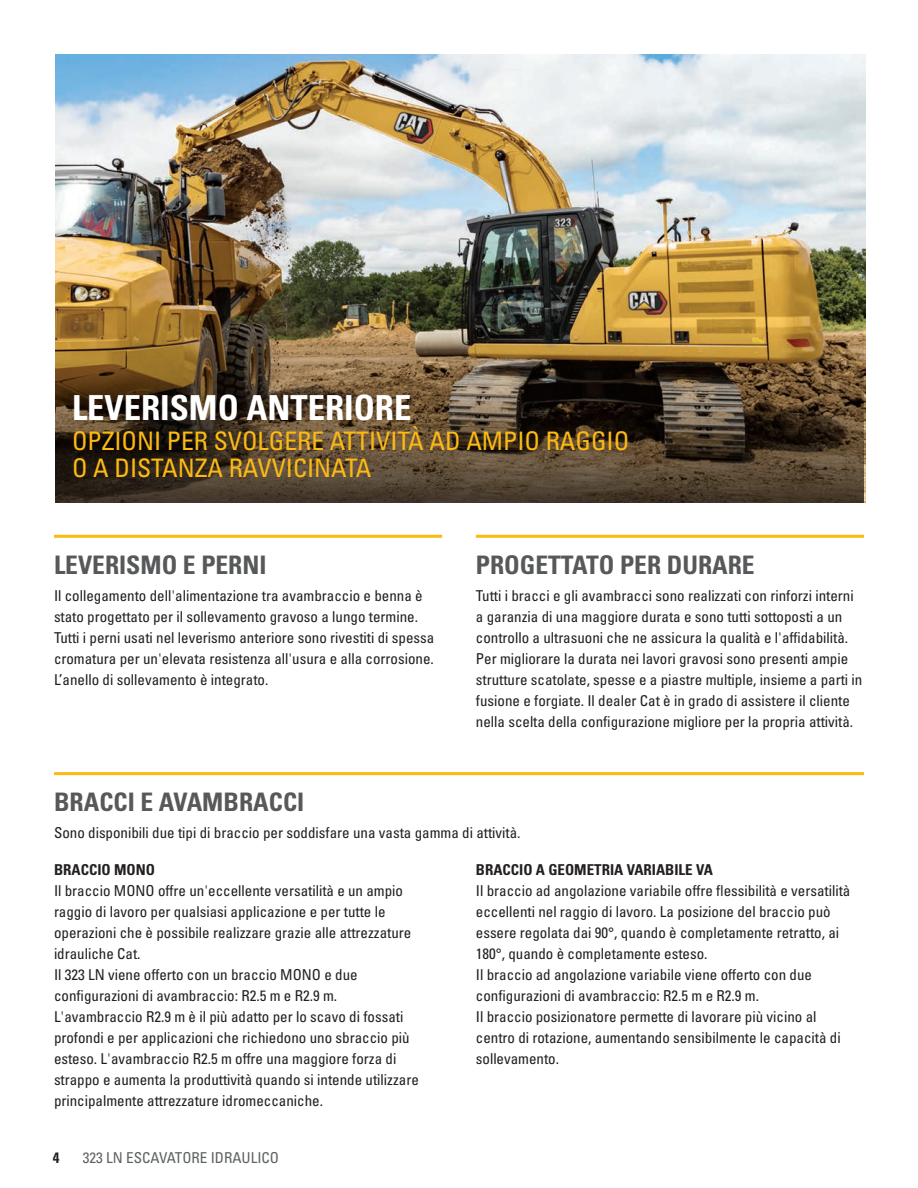
<style>
.page{position:relative;width:918px;height:1188px;background:#fff}
.page>*{position:absolute;margin:0;border:0;box-sizing:border-box;transform-origin:0 0}
.t1{font:34.5px "Univers LTCYR 67 Bold Cond";color:#fff}
.t2{font:condensed 25.5px/27px "Univers LTCYR 57";color:#fcba13}
.t3{font:25.5px "Univers LTCYR 67 Bold Cond";color:#57585a}
.t4{font:condensed 15px/21px "Univers LTCYR 57";color:#231f20}
.t5{font:15px "Univers LTCYR 67 Bold Cond";color:#231f20}
.t6{font:condensed 15px "Univers LTCYR 57";color:#5d6163}
</style>
<div class="page">
<img style="left:55px;top:54px;width:810px;height:448px">
<hr style="left:54px;top:535px;width:388px;height:3px;background:#fcba13">
<hr style="left:476px;top:535px;width:388px;height:3px;background:#fcba13">
<img style="left:55px;top:288px;width:809px;height:214px">
<hr style="left:54px;top:772px;width:810px;height:3px;background:#fcba13">
<h1 class="t1" style="left:72px;top:387px;width:341px">LEVERISMO ANTERIORE</h1>
<h2 class="t2" style="left:72px;top:427px;width:559px">OPZIONI PER SVOLGERE ATTIVITÀ AD AMPIO RAGGIO<br>O A DISTANZA RAVVICINATA</h2>
<h2 class="t3" style="left:54px;top:549px;width:214px">LEVERISMO E PERNI</h2>
<p class="t4" style="left:54px;top:585px;width:382px">Il collegamento dell'alimentazione tra avambraccio e benna è stato progettato per il sollevamento gravoso a lungo termine.<br>Tutti i perni usati nel leverismo anteriore sono rivestiti di spessa cromatura per un'elevata resistenza all'usura e alla corrosione.<br>L’anello di sollevamento è integrato.</p>
<h2 class="t3" style="left:476px;top:549px;width:280px">PROGETTATO PER DURARE</h2>
<p class="t4" style="left:476px;top:585px;width:388px">Tutti i bracci e gli avambracci sono realizzati con rinforzi interni a garanzia di una maggiore durata e sono tutti sottoposti a un controllo a ultrasuoni che ne assicura la qualità e l'affidabilità.<br>Per migliorare la durata nei lavori gravosi sono presenti ampie strutture scatolate, spesse e a piastre multiple, insieme a parti in fusione e forgiate. Il dealer Cat è in grado di assistere il cliente nella scelta della configurazione migliore per la propria attività.</p>
<h2 class="t3" style="left:54px;top:786px;width:252px">BRACCI E AVAMBRACCI</h2>
<p class="t4" style="left:54px;top:822px;width:468px">Sono disponibili due tipi di braccio per soddisfare una vasta gamma di attività.</p>
<p class="t5" style="left:54px;top:861px;width:102px">BRACCIO MONO</p>
<p class="t4" style="left:54px;top:880px;width:366px">Il braccio MONO offre un'eccellente versatilità e un ampio raggio di lavoro per qualsiasi applicazione e per tutte le operazioni che è possibile realizzare grazie alle attrezzature idrauliche Cat.<br>Il 323 LN viene offerto con un braccio MONO e due configurazioni di avambraccio: R2.5 m e R2.9 m.<br>L'avambraccio R2.9 m è il più adatto per lo scavo di fossati profondi e per applicazioni che richiedono uno sbraccio più esteso. L'avambraccio R2.5 m offre una maggiore forza di strappo e aumenta la produttività quando si intende utilizzare principalmente attrezzature idromeccaniche.</p>
<p class="t5" style="left:53px;top:1148px;width:8px">4</p>
<p class="t6" style="left:83px;top:1148px;width:198px">323 LN ESCAVATORE IDRAULICO</p>
<p class="t5" style="left:476px;top:861px;width:239px">BRACCIO A GEOMETRIA VARIABILE VA</p>
<p class="t4" style="left:476px;top:880px;width:376px">Il braccio ad angolazione variabile offre flessibilità e versatilità eccellenti nel raggio di lavoro. La posizione del braccio può essere regolata dai 90°, quando è completamente retratto, ai 180°, quando è completamente esteso.<br>Il braccio ad angolazione variabile viene offerto con due configurazioni di avambraccio: R2.5 m e R2.9 m.<br>Il braccio posizionatore permette di lavorare più vicino al centro di rotazione, aumentando sensibilmente le capacità di sollevamento.</p>
</div>
